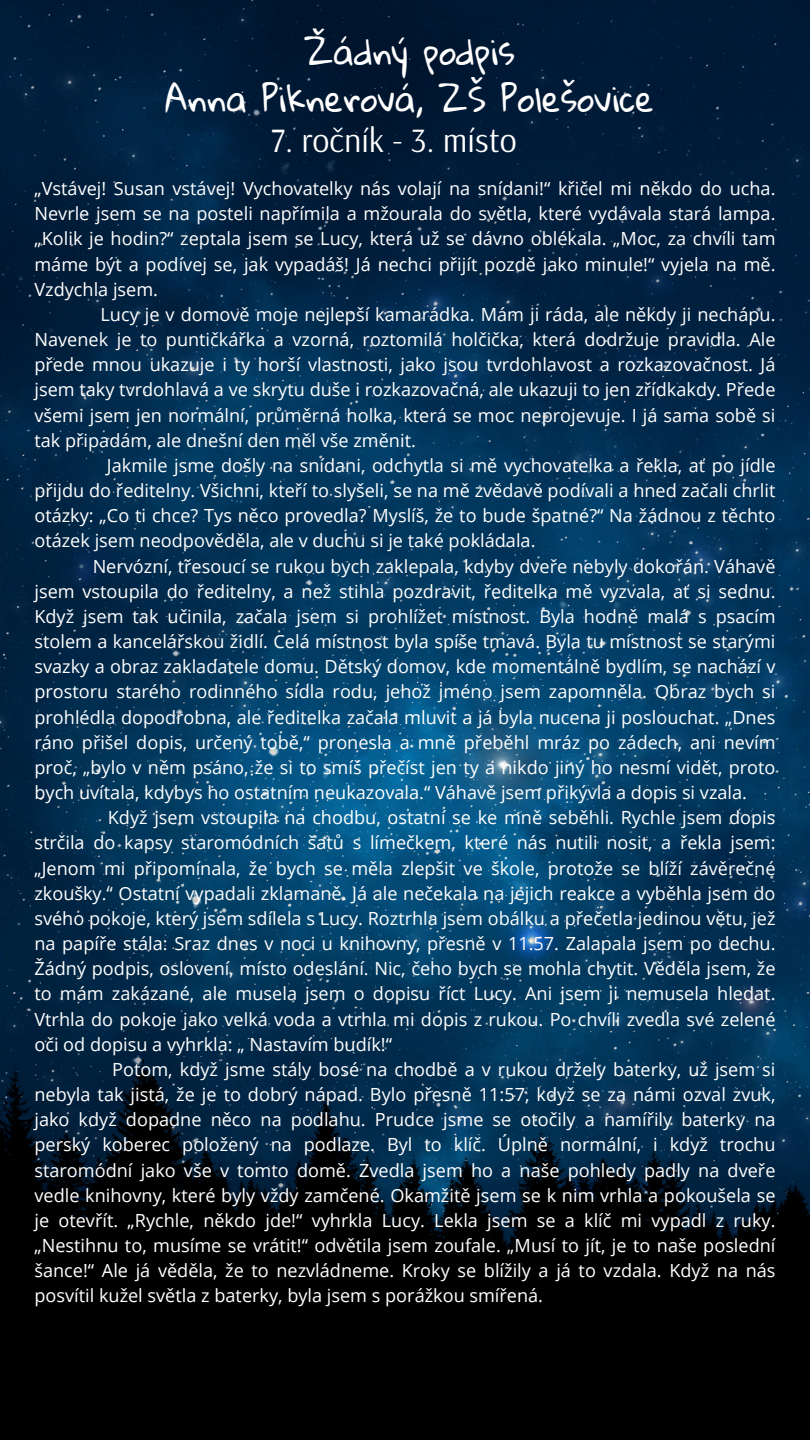
<style>
.page{position:relative;width:810px;height:1440px;background:#fff}
.page>*{position:absolute;margin:0;border:0;box-sizing:border-box;transform-origin:0 0}
.t1{font:34px/47.2px "Gloria Hallelujah";color:#fff;text-align:center}
.t2{font:34px "Arsenal";color:#fff}
.t3{font:18.1px/25.2px "Open Sans";color:#fff;text-align:justify}
</style>
<div class="page">
<img style="left:0;top:0;width:810px;height:1440px">
<p class="t1" style="left:165px;top:30px;width:490px">Žádný podpis<br>Anna Piknerová, ZŠ Polešovice</p>
<p class="t2" style="left:271px;top:118px;width:247px">7. ročník - 3. místo</p>
<h1 class="t3" style="left:34px;top:175px;width:743px">„Vstávej! Susan vstávej! Vychovatelky nás volají na snídani!“ křičel mi někdo do ucha.<br>Nevrle jsem se na posteli napřímila a mžourala do světla, které vydávala stará lampa. „Kolik je hodin?“ zeptala jsem se Lucy, která už se dávno oblékala. „Moc, za chvíli tam máme být a podívej se, jak vypadáš! Já nechci přijít pozdě jako minule!“ vyjela na mě.<br>Vzdychla jsem.</h1>
<h1 class="t3" style="left:34px;top:301px;width:743px;text-indent:66px">Lucy je v domově moje nejlepší kamarádka. Mám ji ráda, ale někdy ji nechápu.<br>Navenek je to puntičkářka a vzorná, roztomilá holčička, která dodržuje pravidla. Ale přede mnou ukazuje i ty horší vlastnosti, jako jsou tvrdohlavost a rozkazovačnost. Já jsem taky tvrdohlavá a ve skrytu duše i rozkazovačná, ale ukazuji to jen zřídkakdy. Přede všemi jsem jen normální, průměrná holka, která se moc neprojevuje. I já sama sobě si tak připadám, ale dnešní den měl vše změnit.</h1>
<p class="t3" style="left:34px;top:452px;width:743px;text-indent:73px">Jakmile jsme došly na snídani, odchytla si mě vychovatelka a řekla, ať po jídle přijdu do ředitelny. Všichni, kteří to slyšeli, se na mě zvědavě podívali a hned začali chrlit otázky: „Co ti chce? Tys něco provedla? Myslíš, že to bude špatné?“ Na žádnou z těchto otázek jsem neodpověděla, ale v duchu si je také pokládala.</p>
<p class="t3" style="left:34px;top:553px;width:743px;text-indent:58px">Nervózní, třesoucí se rukou bych zaklepala, kdyby dveře nebyly dokořán. Váhavě jsem vstoupila do ředitelny, a než stihla pozdravit, ředitelka mě vyzvala, ať si sednu.<br>Když jsem tak učinila, začala jsem si prohlížet místnost. Byla hodně malá s psacím stolem a kancelářskou židlí. Celá místnost byla spíše tmavá. Byla tu místnost se starými svazky a obraz zakladatele domu. Dětský domov, kde momentálně bydlím, se nachází v prostoru starého rodinného sídla rodu, jehož jméno jsem zapomněla. Obraz bych si prohlédla dopodrobna, ale ředitelka začala mluvit a já byla nucena ji poslouchat. „Dnes ráno přišel dopis, určený tobě,“ pronesla a mně přeběhl mráz po zádech, ani nevím proč, „bylo v něm psáno, že si to smíš přečíst jen ty a nikdo jiný ho nesmí vidět, proto bych uvítala, kdybys ho ostatním neukazovala.“ Váhavě jsem přikývla a dopis si vzala.</p>
<p class="t3" style="left:34px;top:805px;width:743px;text-indent:73px">Když jsem vstoupila na chodbu, ostatní se ke mně seběhli. Rychle jsem dopis strčila do kapsy staromódních šatů s límečkem, které nás nutili nosit, a řekla jsem: „Jenom mi připomínala, že bych se měla zlepšit ve škole, protože se blíží závěrečné zkoušky.“ Ostatní vypadali zklamaně. Já ale nečekala na jejich reakce a vyběhla jsem do svého pokoje, který jsem sdílela s Lucy. Roztrhla jsem obálku a přečetla jedinou větu, jež na papíře stála: Sraz dnes v noci u knihovny, přesně v 11:57. Zalapala jsem po dechu.<br>Žádný podpis, oslovení, místo odeslání. Nic, čeho bych se mohla chytit. Věděla jsem, že to mám zakázané, ale musela jsem o dopisu říct Lucy. Ani jsem ji nemusela hledat.<br>Vtrhla do pokoje jako velká voda a vtrhla mi dopis z rukou. Po chvíli zvedla své zelené oči od dopisu a vyhrkla: „ Nastavím budík!“</p>
<p class="t3" style="left:34px;top:1056px;width:743px;text-indent:78px">Potom, když jsme stály bosé na chodbě a v rukou držely baterky, už jsem si nebyla tak jistá, že je to dobrý nápad. Bylo přesně 11:57, když se za námi ozval zvuk, jako když dopadne něco na podlahu. Prudce jsme se otočily a namířily baterky na perský koberec položený na podlaze. Byl to klíč. Úplně normální, i když trochu staromódní jako vše v tomto domě. Zvedla jsem ho a naše pohledy padly na dveře vedle knihovny, které byly vždy zamčené. Okamžitě jsem se k nim vrhla a pokoušela se je otevřít. „Rychle, někdo jde!“ vyhrkla Lucy. Lekla jsem se a klíč mi vypadl z ruky. „Nestihnu to, musíme se vrátit!“ odvětila jsem zoufale. „Musí to jít, je to naše poslední šance!“ Ale já věděla, že to nezvládneme. Kroky se blížily a já to vzdala. Když na nás posvítil kužel světla z baterky, byla jsem s porážkou smířená.</p>
</div>
